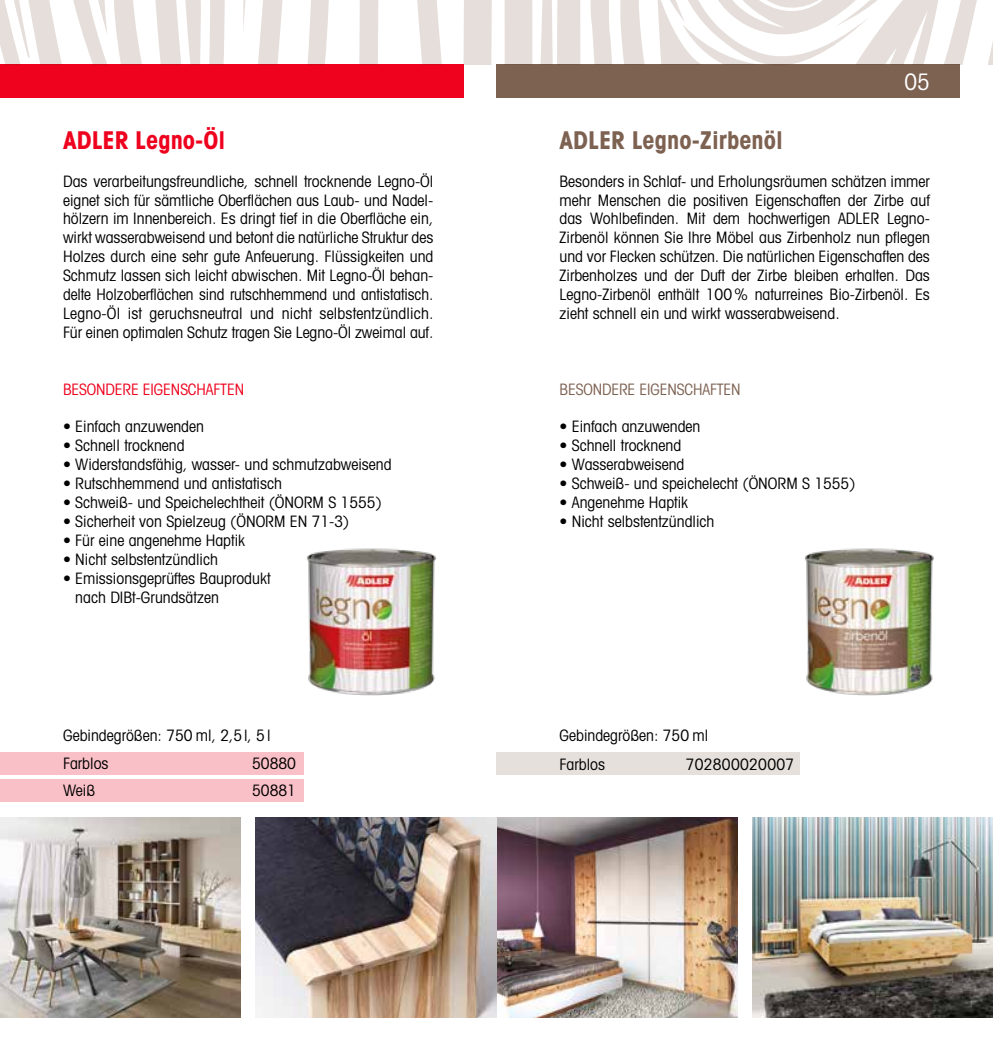
<style>
.page{position:relative;width:993px;height:1042px;background:#fff}
.page>*{position:absolute;margin:0;border:0;box-sizing:border-box;transform-origin:0 0}
.t1{font:700 condensed 24.5px "Avant Garde";color:#7d6151}
.t2{font:700 condensed 24.5px "Avant Garde";color:#ee021d}
.t3{font:condensed 22.75px "Avant Garde";color:#fff}
.t4{font:condensed 15.75px/18.9px "Avant Garde";color:#000;text-align:justify}
.t5{font:condensed 15.75px "Avant Garde";letter-spacing:-.005em;color:#ee021d}
.t6{font:condensed 15.75px "Avant Garde";letter-spacing:-.005em;color:#7d6151}
.t7{font:condensed 15.75px "Avant Garde";letter-spacing:.02em;color:#000}
</style>
<div class="page">
<div style="left:496px;top:751px;width:303px;height:23px;background:#e5e0dc"></div>
<div style="left:0;top:751px;width:303px;height:23px;background:#fac0c7"></div>
<div style="left:0;top:779px;width:303px;height:23px;background:#fac0c7"></div>
<div style="left:496px;top:65px;width:463px;height:33px;background:#7d6151"></div>
<div style="left:0;top:65px;width:463px;height:33px;background:#ee021d"></div>
<img style="left:306px;top:548px;width:130px;height:148px">
<img style="left:804px;top:548px;width:130px;height:148px">
<img style="left:752px;top:817px;width:240px;height:200px">
<img style="left:255px;top:817px;width:482px;height:200px">
<svg style="left:74px;top:0;width:918px;height:65px"></svg>
<img style="left:0;top:817px;width:241px;height:200px">
<h1 class="t2" style="left:63px;top:124px;width:163px">ADLER Legno-Öl</h1>
<p class="t4" style="left:63px;top:171px;width:372px">Das verarbeitungsfreundliche, schnell trocknende Legno-Öl eignet sich für sämtliche Oberflächen aus Laub- und Nadel&shy;hölzern im Innenbereich. Es dringt tief in die Oberfläche ein, wirkt wasserabweisend und betont die natürliche Struktur des Holzes durch eine sehr gute Anfeuerung. Flüssigkeiten und Schmutz lassen sich leicht abwischen. Mit Legno-Öl behan&shy;delte Holzoberflächen sind rutschhemmend und antistatisch.<br>Legno-Öl ist geruchsneutral und nicht selbstentzündlich.<br>Für einen optimalen Schutz tragen Sie Legno-Öl zweimal auf.</p>
<p class="t5" style="left:63px;top:379px;width:182px">BESONDERE EIGENSCHAFTEN</p>
<p class="t4" style="left:63px;top:417px;width:142px">• Einfach anzuwenden</p>
<p class="t4" style="left:63px;top:436px;width:123px">• Schnell trocknend</p>
<p class="t4" style="left:63px;top:455px;width:330px">• Widerstandsfähig, wasser- und schmutzabweisend</p>
<p class="t4" style="left:63px;top:474px;width:220px">• Rutschhemmend und antistatisch</p>
<p class="t4" style="left:63px;top:492px;width:320px">• Schweiß- und Speichelechtheit (ÖNORM S 1555)</p>
<p class="t4" style="left:63px;top:511px;width:288px">• Sicherheit von Spielzeug (ÖNORM EN 71-3)</p>
<p class="t4" style="left:63px;top:530px;width:183px">• Für eine angenehme Haptik</p>
<p class="t4" style="left:63px;top:549px;width:156px">• Nicht selbstentzündlich</p>
<p class="t4" style="left:75px;top:568px;width:197px;text-indent:-12px">• Emissionsgeprüftes Bauprodukt nach DIBt-Grundsätzen</p>
<h2 class="t3" style="left:904px;top:68px;width:27px">05</h2>
<h1 class="t1" style="left:559px;top:124px;width:225px">ADLER Legno-Zirbenöl</h1>
<p class="t4" style="left:559px;top:171px;width:372px">Besonders in Schlaf- und Erholungsräumen schätzen immer mehr Menschen die positiven Eigenschaften der Zirbe auf das Wohlbefinden. Mit dem hochwertigen ADLER Legno-Zirbenöl können Sie Ihre Möbel aus Zirbenholz nun pflegen und vor Flecken schützen. Die natürlichen Eigenschaften des Zirbenholzes und der Duft der Zirbe bleiben erhalten. Das Legno-Zirbenöl enthält 100% naturreines Bio-Zirbenöl. Es zieht schnell ein und wirkt wasserabweisend.</p>
<p class="t6" style="left:559px;top:379px;width:182px">BESONDERE EIGENSCHAFTEN</p>
<p class="t4" style="left:559px;top:417px;width:142px">• Einfach anzuwenden</p>
<p class="t4" style="left:559px;top:436px;width:123px">• Schnell trocknend</p>
<p class="t4" style="left:559px;top:455px;width:126px">• Wasserabweisend</p>
<p class="t4" style="left:559px;top:474px;width:297px">• Schweiß- und speichelecht (ÖNORM S 1555)</p>
<p class="t4" style="left:559px;top:492px;width:130px">• Angenehme Haptik</p>
<p class="t4" style="left:559px;top:511px;width:156px">• Nicht selbstentzündlich</p>
<p class="t4" style="left:63px;top:726px;width:209px">Gebindegrößen: 750 ml, 2,5l, 5l</p>
<p class="t4" style="left:559px;top:726px;width:150px">Gebindegrößen: 750 ml</p>
<p class="t4" style="left:63px;top:754px;width:47px">Farblos</p>
<p class="t4" style="left:252px;top:754px;width:45px">50880</p>
<p class="t4" style="left:63px;top:780px;width:34px">Weiß</p>
<p class="t4" style="left:252px;top:780px;width:45px">50881</p>
<p class="t4" style="left:559px;top:754px;width:47px">Farblos</p>
<p class="t7" style="left:685px;top:754px;width:110px">702800020007</p>
</div>
